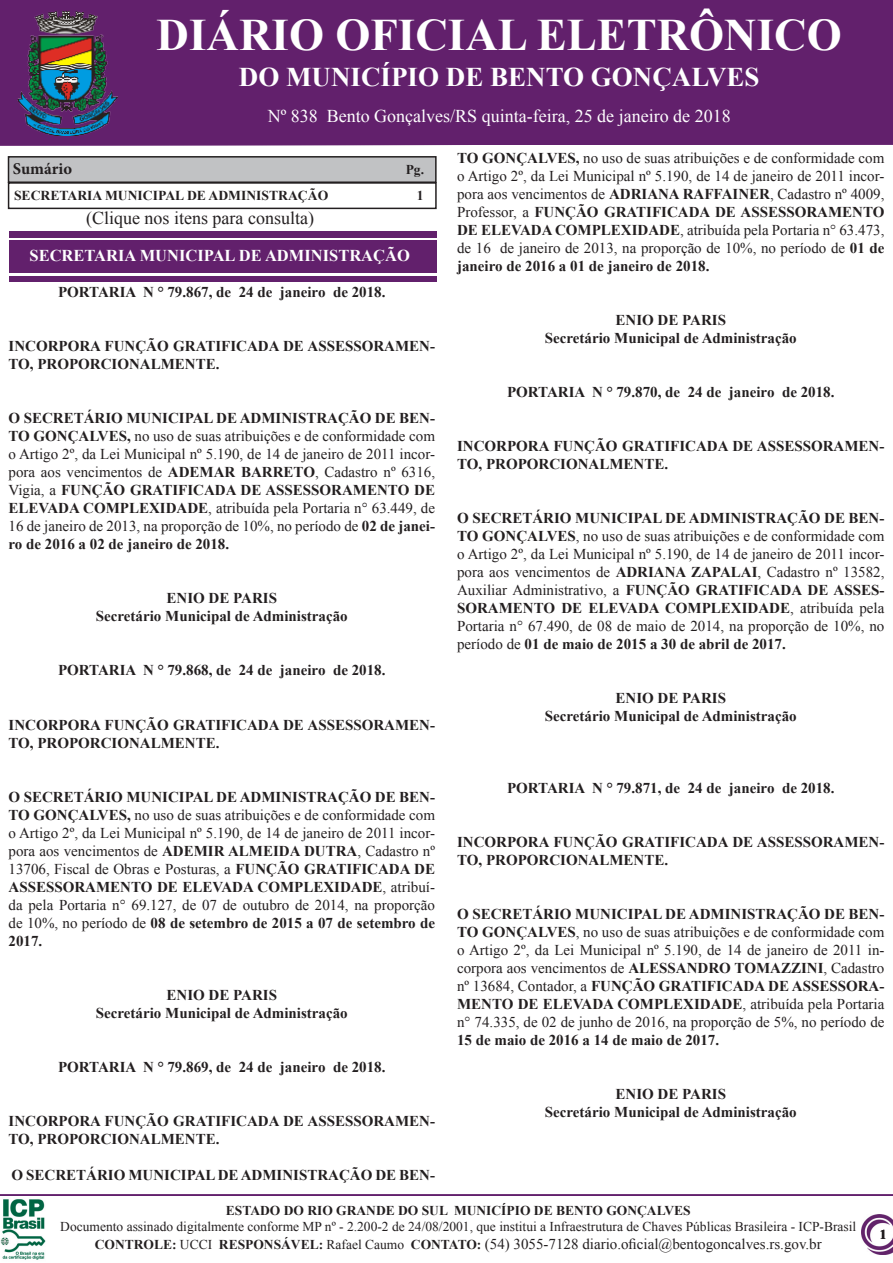
<style>
.page{position:relative;width:893px;height:1263px;background:#fff}
.page>*{position:absolute;margin:0;border:0;box-sizing:border-box;transform-origin:0 0}
.t1{font:700 45px "Times New Roman";color:#fff}
.t2{font:700 27px "Times New Roman";color:#fff}
.t3{font:18px "Times New Roman";color:#fff}
.t4{font:18px "Times New Roman";color:#231f20}
.t5{font:700 16.5px "Times New Roman";color:#fff}
.t6{font:700 16.5px "Minion Pro";color:#231f20}
.t7{font:15px/18px "Times New Roman";color:#231f20;text-align:justify}
.t8{font:700 15px/18px "Times New Roman";color:#231f20}
.t9{font:700 13.65px "Times New Roman";color:#231f20}
.t10{font:13.5px "Times New Roman";color:#231f20}
.t11{font:700 13.5px "Times New Roman";color:#231f20}
.s1{font-weight:700}
.s2{font-weight:700;font-size:13.5px}
.s3{font-size:13.5px}
</style>
<div class="page">
<img style="left:0;top:1199px;width:46px;height:61px">
<div style="left:9px;top:157px;width:427px;height:25px;background:#c1c2c4"></div>
<div style="left:8px;top:156px;width:429px;height:27px;border:2px solid #231f20"></div>
<div style="left:8px;top:182px;width:429px;height:27px;border:2px solid #231f20"></div>
<div style="left:9px;top:231px;width:427px;height:51px;background:#62206c"></div>
<hr style="left:9px;top:238px;width:427px;height:2px;background:#fff">
<hr style="left:0;top:273px;width:438px;height:2px;background:#fff">
<img style="left:862px;top:1214px;width:31px;height:41px">
<div style="left:0;top:0;width:893px;height:146px;background:#62206c"></div>
<hr style="left:0;top:1194px;width:893px;height:2px;background:#62206c">
<img style="left:18px;top:11px;width:100px;height:125px">
<p class="t1" style="left:157px;top:4px;width:687px">DIÁRIO OFICIAL ELETRÔNICO</p>
<p class="t2" style="left:239px;top:58px;width:522px">DO MUNICÍPIO DE BENTO GONÇALVES</p>
<p class="t3" style="left:268px;top:104px;width:465px">Nº 838 Bento Gonçalves/RS quinta-feira, 25 de janeiro de 2018</p>
<p class="t3" style="left:265px;top:104px;width:252px">Nº 472 Bento Gonçalves/RS Q ar</p>
<p class="t3" style="left:576px;top:104px;width:19px">10</p>
<p class="t3" style="left:619px;top:104px;width:115px">Agosto de 2016</p>
<p class="t3" style="left:270px;top:104px;width:460px">Nº 476 Bento Gonçalves/RS Terça-feira, 16 de Agosto de 2016</p>
<p class="t6" style="left:13px;top:157px;width:61px">Sumário</p>
<p class="t11" style="left:406px;top:160px;width:20px">Pg.</p>
<p class="t9" style="left:14px;top:186px;width:316px">SECRETARIA MUNICIPAL DE ADMINISTRAÇÃO</p>
<p class="t9" style="left:417px;top:186px;width:8px">1</p>
<p class="t4" style="left:86px;top:206px;width:229px">(Clique nos itens para consulta)</p>
<p class="t5" style="left:54px;top:244px;width:326px">PROCUR DORIA GERAL DO MUNICÍPIO</p>
<p class="t5" style="left:30px;top:244px;width:382px">SECRETARIA MUNICIPAL DE ADMINISTRAÇÃO</p>
<p class="t8" style="left:58px;top:283px;width:329px">PORTARIA N ° 79.867, de 24 de janeiro de 2018.</p>
<p class="t8" style="left:9px;top:337px;width:428px">INCORPORA FUNÇÃO GRATIFICADA DE ASSESSORAMEN-<br>TO, PROPORCIONALMENTE.</p>
<p class="t7" style="left:9px;top:409px;width:428px"><span class="s1">O SECRETÁRIO MUNICIPAL DE ADMINISTRAÇÃO DE BEN-TO GONÇALVES,</span> no uso de suas atribuições e de conformidade com o Artigo 2º, da Lei Municipal nº 5.190, de 14 de janeiro de 2011 incor&shy;pora aos vencimentos de <span class="s1">ADEMAR BARRETO</span>, Cadastro nº 6316, Vigia, a <span class="s1">FUNÇÃO GRATIFICADA DE ASSESSORAMENTO DE ELEVADA COMPLEXIDADE</span>, atribuída pela Portaria n° 63.449, de 16 de janeiro de 2013, na proporção de 10%, no período de <span class="s1">02 de janei&shy;ro de 2016 a 02 de janeiro de 2018.</span></p>
<p class="t8" style="left:167px;top:589px;width:112px">ENIO DE PARIS</p>
<p class="t8" style="left:96px;top:607px;width:253px">Secretário Municipal de Administração</p>
<p class="t8" style="left:58px;top:661px;width:329px">PORTARIA N ° 79.868, de 24 de janeiro de 2018.</p>
<p class="t8" style="left:9px;top:715px;width:428px">INCORPORA FUNÇÃO GRATIFICADA DE ASSESSORAMEN-<br>TO, PROPORCIONALMENTE.</p>
<p class="t7" style="left:9px;top:787px;width:428px"><span class="s1">O SECRETÁRIO MUNICIPAL DE ADMINISTRAÇÃO DE BEN-TO GONÇALVES,</span> no uso de suas atribuições e de conformidade com o Artigo 2º, da Lei Municipal nº 5.190, de 14 de janeiro de 2011 incor&shy;pora aos vencimentos de <span class="s1">ADEMIR ALMEIDA DUTRA</span>, Cadastro nº 13706, Fiscal de Obras e Posturas, a <span class="s1">FUNÇÃO GRATIFICADA DE ASSESSORAMENTO DE ELEVADA COMPLEXIDADE</span>, atribuí&shy;da pela Portaria n° 69.127, de 07 de outubro de 2014, na proporção de 10%, no período de <span class="s1">08 de setembro de 2015 a 07 de setembro de 2017.</span></p>
<p class="t8" style="left:167px;top:985px;width:112px">ENIO DE PARIS</p>
<p class="t8" style="left:96px;top:1003px;width:253px">Secretário Municipal de Administração</p>
<p class="t8" style="left:58px;top:1057px;width:329px">PORTARIA N ° 79.869, de 24 de janeiro de 2018.</p>
<p class="t8" style="left:9px;top:1111px;width:428px">INCORPORA FUNÇÃO GRATIFICADA DE ASSESSORAMEN-<br>TO, PROPORCIONALMENTE.</p>
<p class="t8" style="left:11px;top:1165px;width:425px">O SECRETÁRIO MUNICIPAL DE ADMINISTRAÇÃO DE BEN-</p>
<p class="t7" style="left:457px;top:149px;width:429px"><span class="s1">TO GONÇALVES,</span> no uso de suas atribuições e de conformidade com o Artigo 2º, da Lei Municipal nº 5.190, de 14 de janeiro de 2011 incor&shy;pora aos vencimentos de <span class="s1">ADRIANA RAFFAINER</span>, Cadastro nº 4009, Professor, a <span class="s1">FUNÇÃO GRATIFICADA DE ASSESSORAMENTO DE ELEVADA COMPLEXIDADE</span>, atribuída pela Portaria n° 63.473, de 16 de janeiro de 2013, na proporção de 10%, no período de <span class="s1">01 de janeiro de 2016 a 01 de janeiro de 2018.</span></p>
<p class="t8" style="left:615px;top:311px;width:112px">ENIO DE PARIS</p>
<p class="t8" style="left:545px;top:329px;width:253px">Secretário Municipal de Administração</p>
<p class="t8" style="left:507px;top:383px;width:329px">PORTARIA N ° 79.870, de 24 de janeiro de 2018.</p>
<p class="t8" style="left:457px;top:437px;width:429px">INCORPORA FUNÇÃO GRATIFICADA DE ASSESSORAMEN-<br>TO, PROPORCIONALMENTE.</p>
<p class="t7" style="left:457px;top:509px;width:429px"><span class="s1">O SECRETÁRIO MUNICIPAL DE ADMINISTRAÇÃO DE BEN-TO GONÇALVES</span>, no uso de suas atribuições e de conformidade com o Artigo 2º, da Lei Municipal nº 5.190, de 14 de janeiro de 2011 incor&shy;pora aos vencimentos de <span class="s1">ADRIANA ZAPALAI</span>, Cadastro nº 13582, Auxiliar Administrativo, a <span class="s1">FUNÇÃO GRATIFICADA DE ASSES-SORAMENTO DE ELEVADA COMPLEXIDADE</span>, atribuída pela Portaria n° 67.490, de 08 de maio de 2014, na proporção de 10%, no período de <span class="s1">01 de maio de 2015 a 30 de abril de 2017.</span></p>
<p class="t8" style="left:615px;top:689px;width:112px">ENIO DE PARIS</p>
<p class="t8" style="left:545px;top:707px;width:253px">Secretário Municipal de Administração</p>
<p class="t8" style="left:507px;top:779px;width:329px">PORTARIA N ° 79.871, de 24 de janeiro de 2018.</p>
<p class="t8" style="left:457px;top:833px;width:429px">INCORPORA FUNÇÃO GRATIFICADA DE ASSESSORAMEN-<br>TO, PROPORCIONALMENTE.</p>
<p class="t7" style="left:457px;top:905px;width:429px"><span class="s1">O SECRETÁRIO MUNICIPAL DE ADMINISTRAÇÃO DE BEN-TO GONÇALVES</span>, no uso de suas atribuições e de conformidade com o Artigo 2º, da Lei Municipal nº 5.190, de 14 de janeiro de 2011 in&shy;corpora aos vencimentos de <span class="s1">ALESSANDRO TOMAZZINI</span>, Cadastro nº 13684, Contador, a <span class="s1">FUNÇÃO GRATIFICADA DE ASSESSORA-MENTO DE ELEVADA COMPLEXIDADE</span>, atribuída pela Portaria n° 74.335, de 02 de junho de 2016, na proporção de 5%, no período de <span class="s1">15 de maio de 2016 a 14 de maio de 2017.</span></p>
<p class="t8" style="left:615px;top:1085px;width:112px">ENIO DE PARIS</p>
<p class="t8" style="left:545px;top:1103px;width:253px">Secretário Municipal de Administração</p>
<p class="t11" style="left:226px;top:1201px;width:466px">ESTADO DO RIO GRANDE DO SUL MUNICÍPIO DE BENTO GONÇALVES</p>
<p class="t10" style="left:60px;top:1218px;width:797px">Documento assinado digitalmente conforme MP nº - 2.200-2 de 24/08/2001, que institui a Infraestrutura de Chaves Públicas Brasileira - ICP-Brasil</p>
<p class="t7" style="left:95px;top:1235px;width:728px"><span class="s2">CONTROLE:</span> <span class="s3">UCCI</span> <span class="s2">RESPONSÁVEL:</span> <span class="s3">Rafael Caumo</span> <span class="s2">CONTATO:</span> (54) 3055-7128 diario.oficial@bentogoncalves.rs.gov.br</p>
<p class="t11" style="left:880px;top:1225px;width:8px">1</p>
</div>
